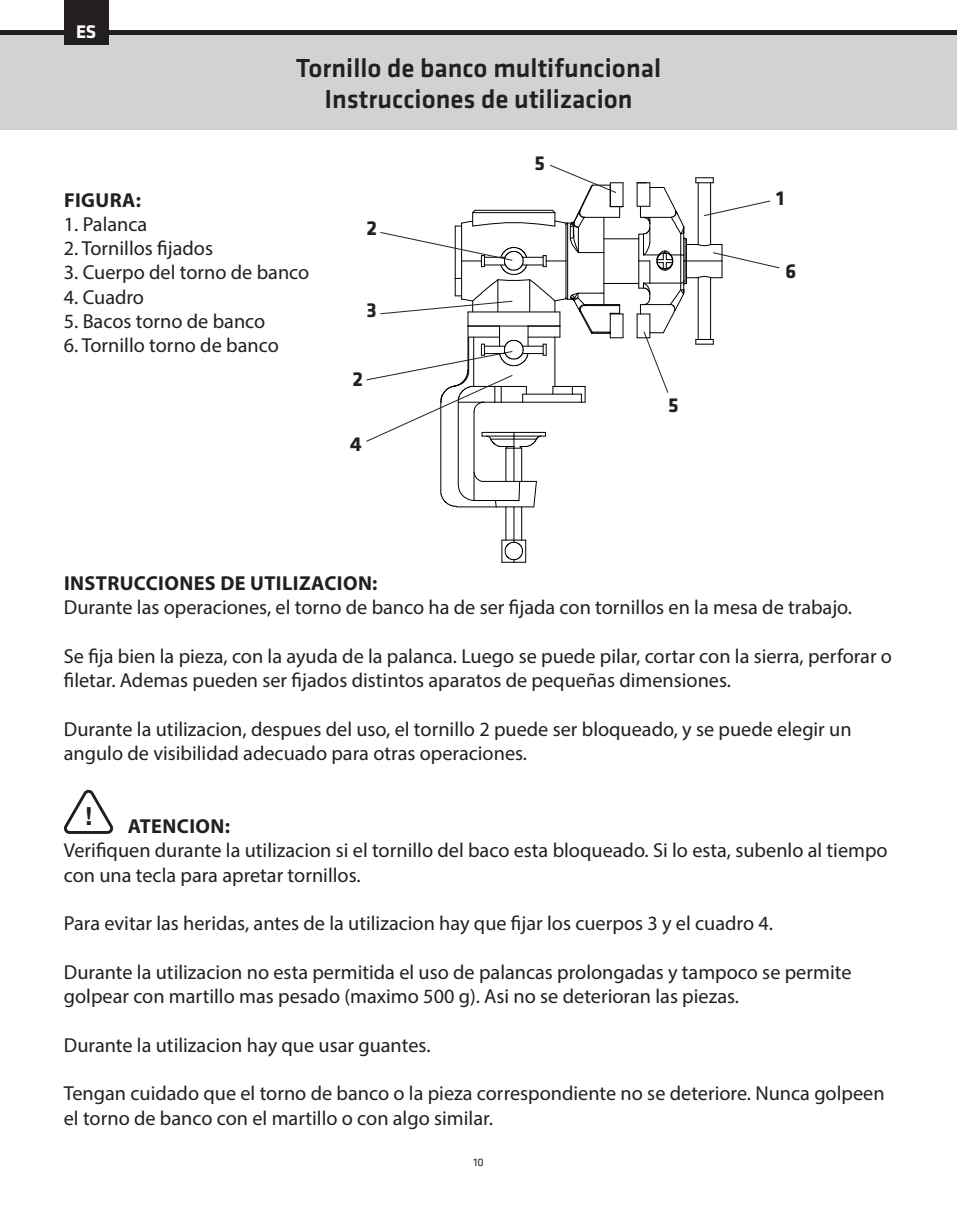
<style>
.page{position:relative;width:957px;height:1212px;background:#fff}
.page>*{position:absolute;margin:0;border:0;box-sizing:border-box;transform-origin:0 0}
.t1{font:500 27px/31.5px "Klavika Basic";color:#231f20;text-align:center}
.t2{font:700 24.75px "Helvetica Neue";color:#231f20}
.t3{font:700 20.93px "Klavika Basic";color:#231f20}
.t4{font:20.25px/24.3px "Myriad Pro";color:#231f20}
.t5{font:700 20.25px "Myriad Pro";letter-spacing:.02em;color:#231f20}
.t6{font:700 18.9px "Klavika Basic";color:#fff}
.t7{font:11.25px "Klavika Basic";color:#231f20}
</style>
<div class="page">
<div style="left:0;top:30px;width:957px;height:26px;background:#231f20"></div>
<div style="left:0;top:35px;width:957px;height:95px;background:#d1d2d4"></div>
<div style="left:64px;top:0;width:44px;height:45px;background:#231f20"></div>
<hr style="left:521px;top:507px;width:1px;height:33px;background:#000">
<hr style="left:521px;top:448px;width:1px;height:33px;background:#000">
<hr style="left:505px;top:448px;width:1px;height:33px;background:#000">
<hr style="left:505px;top:507px;width:1px;height:33px;background:#000">
<hr style="left:604px;top:238px;width:35px;height:1px;background:#000">
<hr style="left:604px;top:283px;width:35px;height:1px;background:#000">
<hr style="left:513px;top:507px;width:1px;height:33px;background:#000">
<hr style="left:513px;top:448px;width:1px;height:33px;background:#000">
<svg style="left:501px;top:540px;width:25px;height:23px"></svg>
<hr style="left:458px;top:402px;width:1px;height:83px;background:#000">
<hr style="left:473px;top:412px;width:1px;height:88px;background:#000">
<hr style="left:484px;top:481px;width:36px;height:1px;background:#000">
<hr style="left:474px;top:500px;width:45px;height:1px;background:#000">
<hr style="left:496px;top:506px;width:38px;height:1px;background:#000">
<svg style="left:518px;top:481px;width:19px;height:26px"></svg>
<svg style="left:440px;top:471px;width:44px;height:36px"></svg>
<hr style="left:440px;top:402px;width:1px;height:89px;background:#000">
<hr style="left:456px;top:506px;width:40px;height:1px;background:#000">
<svg style="left:64px;top:789px;width:50px;height:45px"></svg>
<svg style="left:637px;top:177px;width:143px;height:216px"></svg>
<svg style="left:366px;top:164px;width:257px;height:285px"></svg>
<p class="t6" style="left:76px;top:18px;width:22px">ES</p>
<h1 class="t1" style="left:296px;top:51px;width:367px">Tornillo de banco multifuncional<br>Instrucciones de utilizacion</h1>
<p class="t5" style="left:64px;top:186px;width:79px">FIGURA:</p>
<p class="t4" style="left:64px;top:212px;width:85px">1. Palanca</p>
<p class="t4" style="left:64px;top:236px;width:151px">2. Tornillos fijados</p>
<p class="t4" style="left:64px;top:260px;width:247px">3. Cuerpo del torno de banco</p>
<p class="t4" style="left:64px;top:284px;width:82px">4. Cuadro</p>
<p class="t4" style="left:64px;top:309px;width:203px">5. Bacos torno de banco</p>
<p class="t4" style="left:64px;top:333px;width:216px">6. Tornillo torno de banco</p>
<p class="t3" style="left:366px;top:213px;width:12px">2</p>
<p class="t3" style="left:366px;top:295px;width:12px">3</p>
<p class="t3" style="left:352px;top:364px;width:12px">2</p>
<p class="t3" style="left:350px;top:428px;width:13px">4</p>
<p class="t3" style="left:534px;top:148px;width:12px">5</p>
<p class="t3" style="left:668px;top:390px;width:12px">5</p>
<p class="t3" style="left:776px;top:183px;width:10px">1</p>
<p class="t3" style="left:785px;top:256px;width:12px">6</p>
<p class="t5" style="left:64px;top:570px;width:315px">INSTRUCCIONES DE UTILIZACION:</p>
<p class="t4" style="left:64px;top:595px;width:790px">Durante las operaciones, el torno de banco ha de ser fijada con tornillos en la mesa de trabajo.</p>
<p class="t4" style="left:64px;top:643px;width:830px">Se fija bien la pieza, con la ayuda de la palanca. Luego se puede pilar, cortar con la sierra, perforar o filetar. Ademas pueden ser fijados distintos aparatos de pequeñas dimensiones.</p>
<p class="t4" style="left:64px;top:716px;width:789px">Durante la utilizacion, despues del uso, el tornillo 2 puede ser bloqueado, y se puede elegir un angulo de visibilidad adecuado para otras operaciones.</p>
<p class="t2" style="left:85px;top:796px;width:8px">!</p>
<p class="t5" style="left:128px;top:813px;width:104px">ATENCION:</p>
<p class="t4" style="left:64px;top:838px;width:825px">Verifiquen durante la utilizacion si el tornillo del baco esta bloqueado. Si lo esta, subenlo al tiempo con una tecla para apretar tornillos.</p>
<p class="t4" style="left:64px;top:911px;width:711px">Para evitar las heridas, antes de la utilizacion hay que fijar los cuerpos 3 y el cuadro 4.</p>
<p class="t4" style="left:64px;top:959px;width:789px">Durante la utilizacion no esta permitida el uso de palancas prolongadas y tampoco se permite golpear con martillo mas pesado (maximo 500 g). Asi no se deterioran las piezas.</p>
<p class="t4" style="left:64px;top:1032px;width:368px">Durante la utilizacion hay que usar guantes.</p>
<p class="t4" style="left:64px;top:1081px;width:822px">Tengan cuidado que el torno de banco o la pieza correspondiente no se deteriore. Nunca golpeen el torno de banco con el martillo o con algo similar.</p>
<p class="t7" style="left:473px;top:1155px;width:12px">10</p>
</div>
